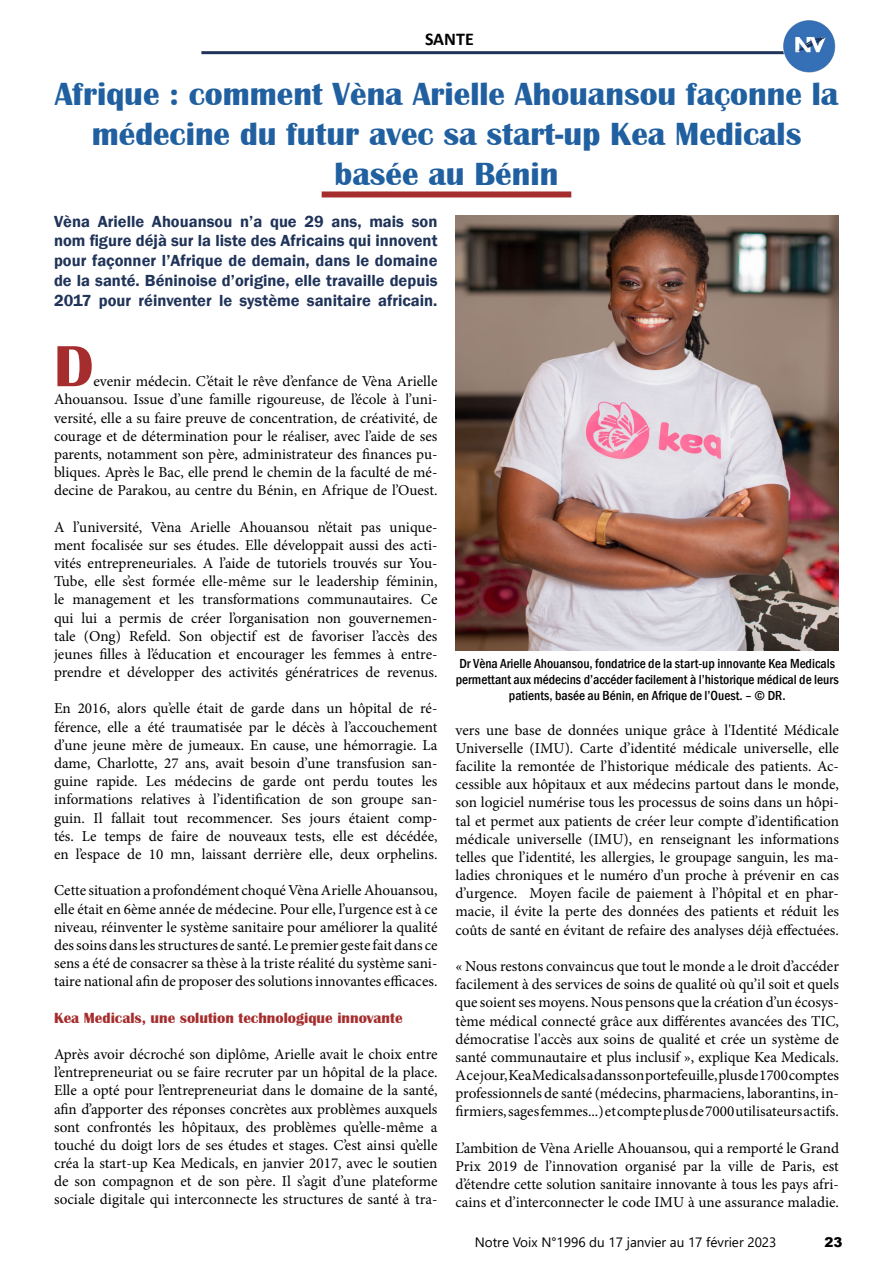
<style>
.page{position:relative;width:893px;height:1263px;background:#fff}
.page>*{position:absolute;margin:0;border:0;box-sizing:border-box;transform-origin:0 0}
.t1{font:700 60px "Britannic";color:#a62d2d}
.t2{font:700 33px/39.6px "Britannic";color:#2060a0;text-align:center}
.t3{font:700 18px "Calibri";color:#000}
.t4{font:600 16.5px/19.8px "Franklin Gothic";color:#203359;text-align:justify}
.t5{font:15.15px/18.1px "Minion Pro";color:#000;text-align:justify}
.t6{font:700 15.15px "Britannic";color:#a62d2d}
.t7{font:500 condensed 13.5px/16.2px "Franklin Gothic";color:#000;text-align:center}
.t8{font:13.5px "Segoe UI";color:#000}
.t9{font:900 13.5px "Arial";color:#000}
</style>
<div class="page">
<hr style="left:201px;top:51px;width:588px;height:3px;background:#203359">
<img style="left:783px;top:19px;width:54px;height:54px;border-radius:27px">
<div style="left:322px;top:191px;width:249px;height:6px;background:#a62d2d"></div>
<img style="left:455px;top:215px;width:384px;height:435px">
<p class="t3" style="left:425px;top:26px;width:50px">SANTE</p>
<p class="t2" style="left:55px;top:75px;width:785px">Afrique : comment Vèna Arielle Ahouansou façonne la médecine du futur avec sa start-up Kea Medicals</p>
<p class="t2" style="left:335px;top:154px;width:225px">basée au Bénin</p>
<p class="t4" style="left:54px;top:211px;width:385px">Vèna Arielle Ahouansou n’a que 29 ans, mais son nom figure déjà sur la liste des Africains qui innovent pour façonner l’Afrique de demain, dans le domaine de la santé. Béninoise d’origine, elle travaille depuis 2017 pour réinventer le système sanitaire africain.</p>
<p class="t1" style="left:54px;top:332px;width:41px">D</p>
<p class="t5" style="left:54px;top:372px;width:385px;text-indent:39px">evenir médecin. C’était le rêve d’enfance de Vèna Arielle Ahouansou. Issue d’une famille rigoureuse, de l’école à l’uni&shy;versité, elle a su faire preuve de concentration, de créativité, de courage et de détermination pour le réaliser, avec l’aide de ses parents, notamment son père, administrateur des finances pu&shy;bliques. Après le Bac, elle prend le chemin de la faculté de mé&shy;decine de Parakou, au centre du Bénin, en Afrique de l’Ouest.</p>
<p class="t5" style="left:54px;top:518px;width:385px">A l’université, Vèna Arielle Ahouansou n’était pas unique&shy;ment focalisée sur ses études. Elle développait aussi des acti&shy;vités entrepreneuriales. A l’aide de tutoriels trouvés sur You-Tube, elle s’est formée elle-même sur le leadership féminin, le management et les transformations communautaires. Ce qui lui a permis de créer l’organisation non gouvernemen&shy;tale (Ong) Refeld. Son objectif est de favoriser l’accès des jeunes filles à l’éducation et encourager les femmes à entre&shy;prendre et développer des activités génératrices de revenus.</p>
<p class="t5" style="left:54px;top:700px;width:385px">En 2016, alors qu’elle était de garde dans un hôpital de ré&shy;férence, elle a été traumatisée par le décès à l’accouchement d’une jeune mère de jumeaux. En cause, une hémorragie. La dame, Charlotte, 27 ans, avait besoin d’une transfusion san&shy;guine rapide. Les médecins de garde ont perdu toutes les informations relatives à l’identification de son groupe san&shy;guin. Il fallait tout recommencer. Ses jours étaient comp&shy;tés. Le temps de faire de nouveaux tests, elle est décédée, en l’espace de 10 mn, laissant derrière elle, deux orphelins.</p>
<p class="t5" style="left:54px;top:881px;width:385px">Cette situation a profondément choqué Vèna Arielle Ahouansou, elle était en 6ème année de médecine. Pour elle, l’urgence est à ce niveau, réinventer le système sanitaire pour améliorer la qualité des soins dans les structures de santé. Le premier geste fait dans ce sens a été de consacrer sa thèse à la triste réalité du système sani&shy;taire national afin de proposer des solutions innovantes efficaces.</p>
<p class="t6" style="left:54px;top:1009px;width:350px">Kea Medicals, une solution technologique innovante</p>
<p class="t5" style="left:54px;top:1045px;width:385px">Après avoir décroché son diplôme, Arielle avait le choix entre l’entrepreneuriat ou se faire recruter par un hôpital de la place.<br>Elle a opté pour l’entrepreneuriat dans le domaine de la santé, afin d’apporter des réponses concrètes aux problèmes auxquels sont confrontés les hôpitaux, des problèmes qu’elle-même a touché du doigt lors de ses études et stages. C’est ainsi qu’elle créa la start-up Kea Medicals, en janvier 2017, avec le soutien de son compagnon et de son père. Il s’agit d’une plateforme sociale digitale qui interconnecte les structures de santé à tra-</p>
<p class="t7" style="left:456px;top:655px;width:384px">Dr Vèna Arielle Ahouansou, fondatrice de la start-up innovante Kea Medicals permettant aux médecins d’accéder facilement à l’historique médical de leurs patients, basée au Bénin, en Afrique de l’Ouest. – © DR.</p>
<p class="t5" style="left:455px;top:721px;width:385px">vers une base de données unique grâce à l'Identité Médicale Universelle (IMU). Carte d’identité médicale universelle, elle facilite la remontée de l’historique médicale des patients. Ac&shy;cessible aux hôpitaux et aux médecins partout dans le monde, son logiciel numérise tous les processus de soins dans un hôpi&shy;tal et permet aux patients de créer leur compte d’identification médicale universelle (IMU), en renseignant les informations telles que l’identité, les allergies, le groupage sanguin, les ma&shy;ladies chroniques et le numéro d’un proche à prévenir en cas d’urgence. Moyen facile de paiement à l’hôpital et en phar&shy;macie, il évite la perte des données des patients et réduit les coûts de santé en évitant de refaire des analyses déjà effectuées.</p>
<p class="t5" style="left:455px;top:957px;width:385px">« Nous restons convaincus que tout le monde a le droit d’accéder facilement à des services de soins de qualité où qu’il soit et quels que soient ses moyens. Nous pensons que la création d’un écosys&shy;tème médical connecté grâce aux différentes avancées des TIC, démocratise l'accès aux soins de qualité et crée un système de santé communautaire et plus inclusif », explique Kea Medicals.</p>
<p class="t5" style="left:455px;top:1066px;width:385px">A ce jour, Kea Medicals a dans son portefeuille, plus de 1700 comptes professionnels de santé (médecins, pharmaciens, laborantins, in&shy;firmiers, sages femmes...) et compte plus de 7000 utilisateurs actifs.</p>
<p class="t5" style="left:455px;top:1139px;width:385px">L’ambition de Vèna Arielle Ahouansou, qui a remporté le Grand Prix 2019 de l’innovation organisé par la ville de Paris, est d’étendre cette solution sanitaire innovante à tous les pays afri&shy;cains et d’interconnecter le code IMU à une assurance maladie.</p>
<p class="t8" style="left:475px;top:1229px;width:303px">Notre Voix N°1996 du 17 janvier au 17 février 2023</p>
<p class="t9" style="left:824px;top:1232px;width:20px">23</p>
</div>
